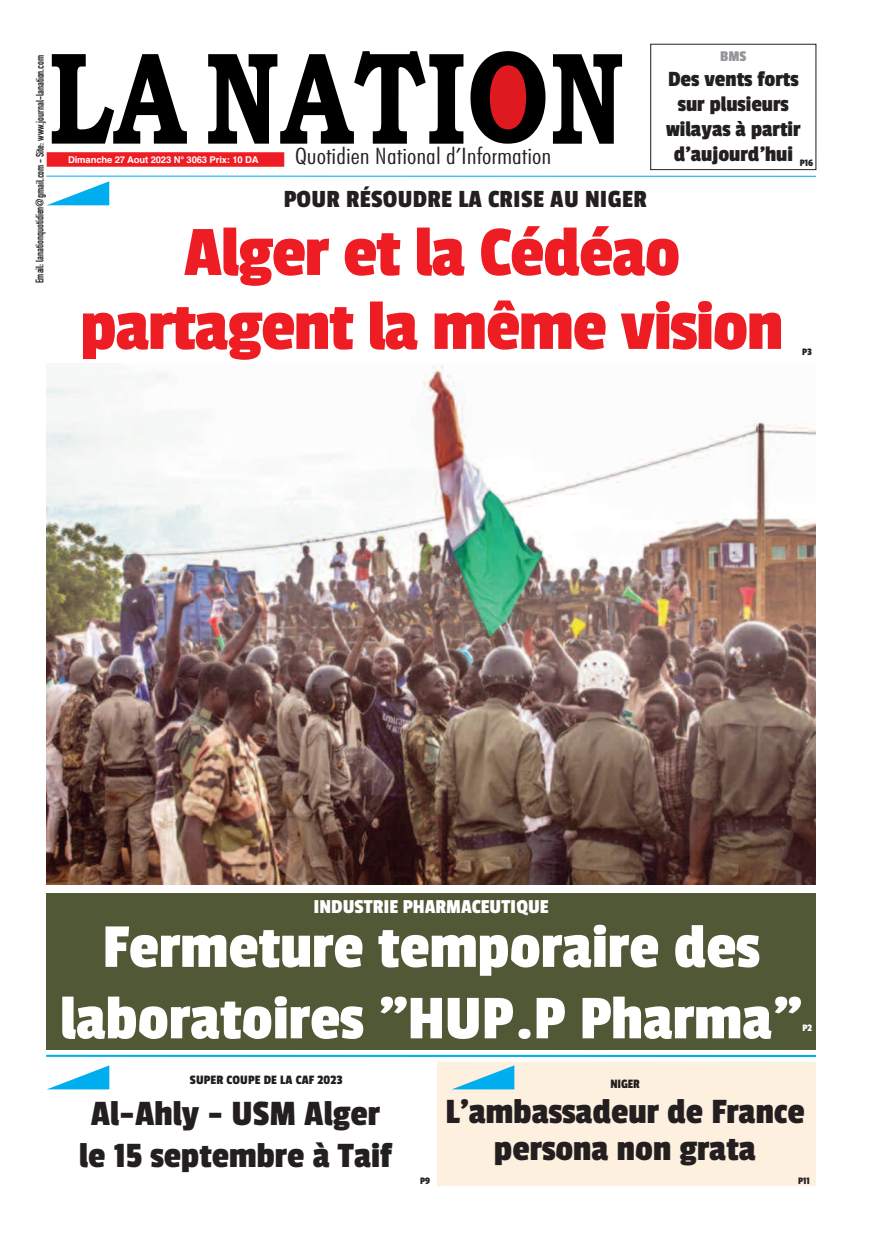
<style>
.page{position:relative;width:893px;height:1234px;background:#fff}
.page>*{position:absolute;margin:0;border:0;box-sizing:border-box;transform-origin:0 0}
.t1{font:73.95px/73.9px "Passion One";letter-spacing:-.015em;color:#ee1d23;text-align:center;scale:1.05 1}
.t2{font:65.1px/71.4px "Passion One";color:#fff;text-align:center;scale:1.05 1}
.t3{font:37.35px/37.3px "Passion One";color:#231f20;text-align:center;scale:1.05 1}
.t4{font:25.95px "Passion One";letter-spacing:.01em;color:#231f20;scale:1.05 1}
.t5{font:22.8px/24.9px "Passion One";color:#231f20;text-align:center;scale:1.05 1}
.t6{font:300 condensed 22.8px "Futura BT";color:#231f20;scale:1.21 1}
.t7{font:20.7px "Passion One";color:#fff;scale:1.05 1}
.t8{font:15.6px "Passion One";color:#939598;scale:1.05 1}
.t9{font:13.5px "Passion One";letter-spacing:.01em;color:#231f20;scale:1.05 1}
.t10{font:13.5px "Passion One";letter-spacing:.01em;color:#231f20}
.t11{font:700 10.8px "DIN Condensed";color:#231f20;scale:.95 1}
.t12{font:10.35px "Passion One";color:#231f20;scale:1.05 1}
.t13{font:10.35px "Passion One";color:#fff;scale:1.05 1}
.t14{font:700 9.3px "Helvetica";letter-spacing:-.015em;color:#fff}
</style>
<div class="page">
<img style="left:46px;top:363px;width:770px;height:521px">
<div style="left:46px;top:893px;width:770px;height:156px;background:#505836"></div>
<div style="left:438px;top:1061px;width:378px;height:124px;background:#fef0de"></div>
<svg style="left:47px;top:181px;width:62px;height:24px"></svg>
<div style="left:47px;top:152px;width:237px;height:15px;background:#ee1d23"></div>
<svg style="left:52px;top:54px;width:135px;height:90px"></svg>
<svg style="left:208px;top:51px;width:255px;height:93px"></svg>
<svg style="left:470px;top:51px;width:75px;height:93px"></svg>
<svg style="left:553px;top:54px;width:69px;height:90px"></svg>
<hr style="left:46px;top:175px;width:770px;height:2px;background:#00aeef">
<div style="left:650px;top:44px;width:166px;height:126px;border:1px solid #231f20"></div>
<svg style="left:48px;top:1065px;width:61px;height:24px"></svg>
<svg style="left:453px;top:1065px;width:61px;height:24px"></svg>
<hr style="left:46px;top:1054px;width:770px;height:2px;background:#00aeef">
<p class="t11" style="left:34px;top:283px;width:242px;rotate:-90deg">Email: lanationquotidien@gmail.com - Site: www.journal-lanation.com</p>
<p class="t8" style="left:720px;top:48px;width:26px">BMS</p>
<p class="t5" style="left:666px;top:66px;width:142px">Des vents forts sur plusieurs wilayas à partir d’aujourd’hui <sub>P16</sub></p>
<p class="t14" style="left:68px;top:154px;width:192px">Dimanche 27 Aout 2023 N° 3063 Prix: 10 DA</p>
<p class="t6" style="left:295px;top:143px;width:213px">Quotidien National d’Information</p>
<p class="t4" style="left:284px;top:185px;width:347px">POUR RÉSOUDRE LA CRISE AU NIGER</p>
<h1 class="t1" style="left:81px;top:214px;width:671px">Alger et la Cédéao partagent la même vision</h1>
<p class="t12" style="left:802px;top:346px;width:11px">P3</p>
<p class="t7" style="left:314px;top:895px;width:225px">INDUSTRIE PHARMACEUTIQUE</p>
<h2 class="t2" style="left:60px;top:910px;width:708px">Fermeture temporaire des laboratoires "HUP.P Pharma"</h2>
<p class="t13" style="left:802px;top:1022px;width:11px">P2</p>
<p class="t9" style="left:190px;top:1072px;width:147px">SUPER COUPE DE LA CAF 2023</p>
<p class="t3" style="left:79px;top:1092px;width:299px;line-height:41.4px">Al-Ahly - USM Alger le 15 septembre à Taif</p>
<p class="t12" style="left:420px;top:1174px;width:11px">P9</p>
<p class="t10" style="left:610px;top:1076px;width:31px">NIGER</p>
<p class="t3" style="left:445px;top:1091px;width:344px">L’ambassadeur de France persona non grata</p>
<p class="t12" style="left:798px;top:1174px;width:13px">P11</p>
</div>
